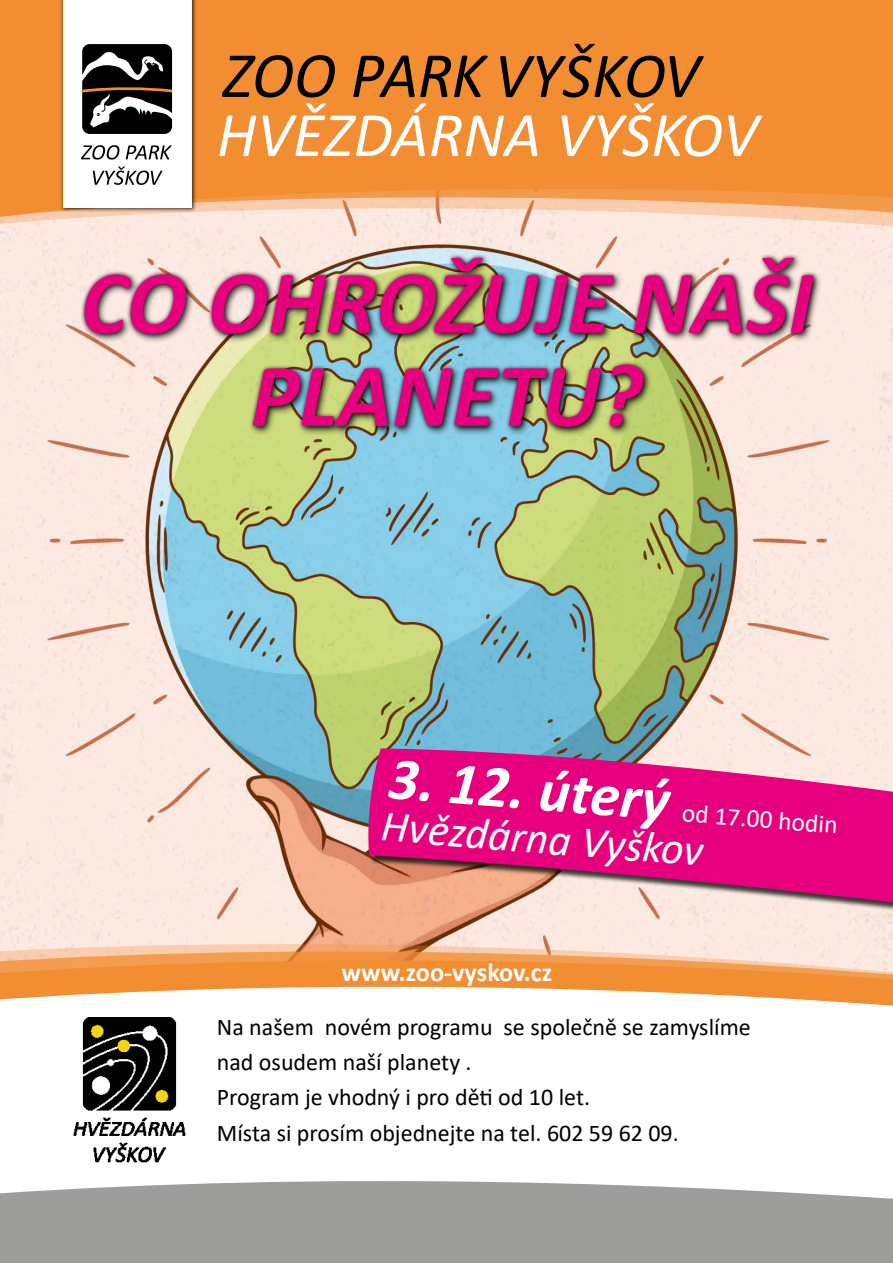
<style>
.page{position:relative;width:893px;height:1263px;background:#fff}
.page>*{position:absolute;margin:0;border:0;box-sizing:border-box;transform-origin:0 0}
.t1{font:italic 700 90.75px/93px "Calibri";color:#e6007d;text-align:center}
.t2{font:italic 63.75px "Calibri";color:#fff}
.t3{font:italic 700 60px "Calibri";color:#fff}
.t4{font:italic 44.25px "Calibri";color:#fff}
.t5{font:700 26.25px "Calibri";color:#fff}
.t6{font:25.5px "Calibri";color:#fff}
.t7{font:24px/35.2px "Calibri";color:#000}
</style>
<div class="page">
<img style="left:0;top:234px;width:893px;height:705px">
<svg style="left:0;top:939px;width:893px;height:2px;background:#f7dcd1"></svg>
<svg style="left:0;top:1181px;width:893px;height:82px;background:#a3a3a2"></svg>
<svg style="left:0;top:941px;width:893px;height:62px"></svg>
<img style="left:73px;top:1017px;width:113px;height:146px">
<svg style="left:0;top:0;width:893px;height:234px;background:#f39b4d"></svg>
<div style="left:81px;top:254px;width:742px;height:183px;background:#000;opacity:.75"></div>
<div style="left:80px;top:253px;width:738px;height:179px;background:#000;opacity:.75"></div>
<svg style="left:222px;top:55px;width:113px;height:43px;background:#a15d21"></svg>
<svg style="left:353px;top:56px;width:135px;height:41px;background:#9b5a20"></svg>
<svg style="left:500px;top:44px;width:204px;height:54px;background:#b56925"></svg>
<div style="left:369px;top:750px;width:524px;height:179px;background:#000;opacity:.75"></div>
<svg style="left:366px;top:748px;width:527px;height:172px;background:#e24590"></svg>
<div style="left:60px;top:0;width:137px;height:213px;background:#000;opacity:.75"></div>
<div style="left:63px;top:0;width:129px;height:207px;background:#fff"></div>
<svg style="left:82px;top:44px;width:90px;height:90px"></svg>
<svg style="left:81px;top:145px;width:38px;height:15px"></svg>
<svg style="left:126px;top:145px;width:46px;height:14px"></svg>
<svg style="left:93px;top:167px;width:69px;height:18px"></svg>
<h2 class="t2" style="left:217px;top:91px;width:543px">HVĚZDÁRNA VYŠKOV</h2>
<h1 class="t1" style="left:80px;top:253px;width:734px">CO OHROŽUJE NAŠI<br>PLANETU?</h1>
<h3 class="t3" style="left:392px;top:737px;width:283px;rotate:4deg">3. 12. úterý</h3>
<p class="t6" style="left:683px;top:796px;width:157px;rotate:4deg">od 17.00 hodin</p>
<h3 class="t4" style="left:384px;top:794px;width:325px;rotate:5deg">Hvězdárna Vyškov</h3>
<p class="t5" style="left:341px;top:954px;width:212px">www.zoo-vyskov.cz</p>
<p class="t7" style="left:217px;top:1009px;width:535px">Na našem novém programu se společně se zamyslíme nad osudem naší planety .<br>Program je vhodný i pro děti od 10 let.<br>Místa si prosím objednejte na tel. 602 59 62 09.</p>
</div>
